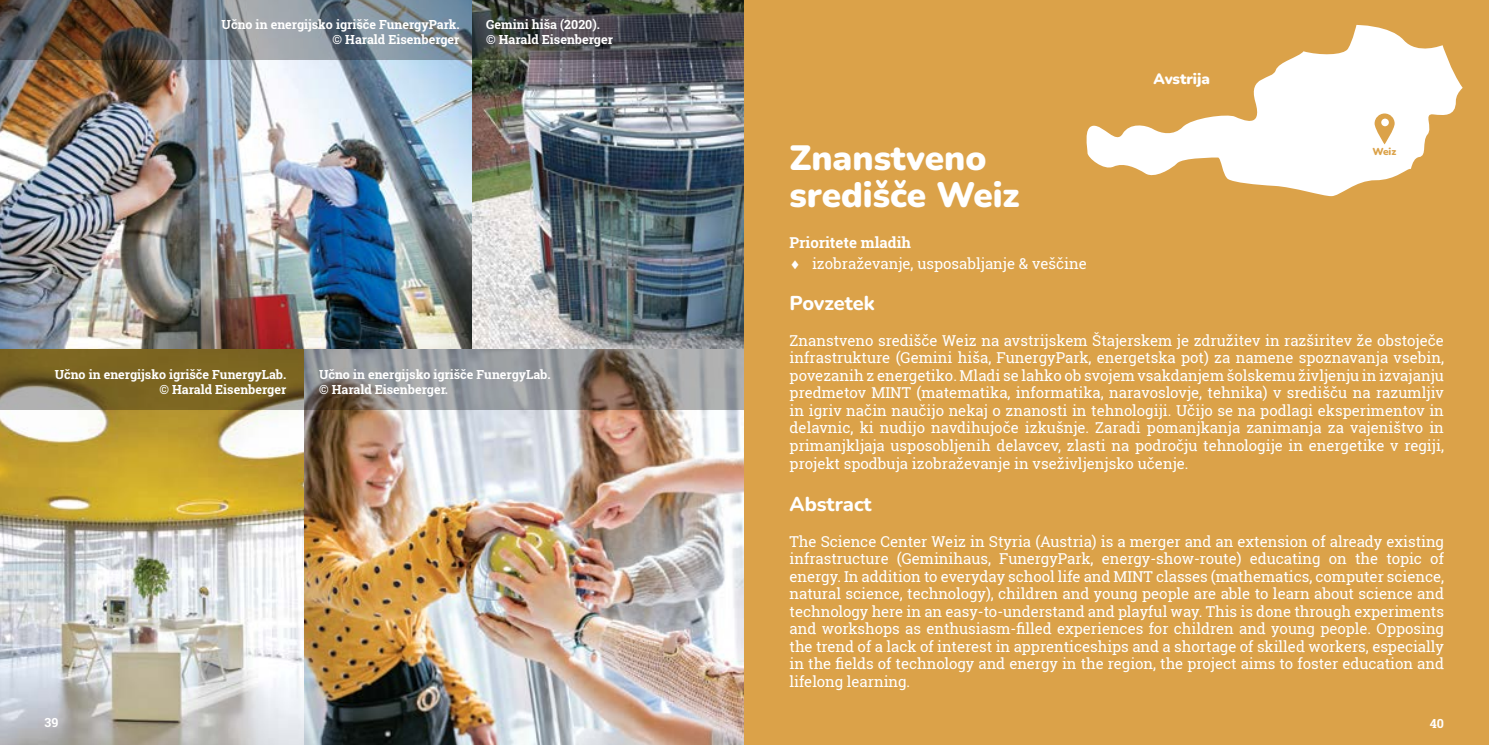
<style>
.page{position:relative;width:1489px;height:745px;background:#fff}
.page>*{position:absolute;margin:0;border:0;box-sizing:border-box;transform-origin:0 0}
.t1{font:900 35px/37.5px "Nunito";color:#fff}
.t2{font:800 20px "Nunito";letter-spacing:-.005em;color:#fff}
.t3{font:15px/17.5px "Roboto Slab";color:#fff;text-align:justify}
.t4{font:900 15px "Nunito";color:#fff}
.t5{font:700 12.5px/15px "Roboto Slab";color:#fff;text-align:right}
.t6{font:900 10px "Nunito";color:#dba249}
.s1{font-weight:700}
</style>
<div class="page">
<img style="left:0;top:60px;width:472px;height:289px">
<img style="left:0;top:409px;width:744px;height:335px">
<img style="left:472px;top:60px;width:272px;height:289px">
<img style="left:0;top:0;width:744px;height:60px">
<svg style="left:0;top:349px;width:744px;height:60px;background:#898068"></svg>
<div style="left:744px;top:0;width:744px;height:744px;background:#dba249"></div>
<svg style="left:1086px;top:25px;width:376px;height:171px"></svg>
<svg style="left:1374px;top:113px;width:20px;height:31px"></svg>
<svg style="left:1380px;top:118px;width:8px;height:8px"></svg>
<p class="t5" style="left:222px;top:17px;width:239px">Učno in energijsko igrišče FunergyPark. © Harald Eisenberger</p>
<p class="t5" style="left:486px;top:17px;width:128px;text-align:left">Gemini hiša (2020).<br>© Harald Eisenberger</p>
<p class="t5" style="left:55px;top:366px;width:233px">Učno in energijsko igrišče FunergyLab. © Harald Eisenberger</p>
<p class="t5" style="left:319px;top:366px;width:233px;text-align:left">Učno in energijsko igrišče FunergyLab. © Harald Eisenberger.</p>
<h1 class="t1" style="left:789px;top:137px;width:232px">Znanstveno središče Weiz</h1>
<p class="t3" style="left:789px;top:232px;width:299px;line-height:20.8px"><span class="s1">Prioritete mladih<br></span>♦ izobraževanje, usposabljanje &amp; veščine</p>
<p class="t4" style="left:1153px;top:68px;width:58px">Avstrija</p>
<p class="t6" style="left:1372px;top:144px;width:25px">Weiz</p>
<h2 class="t2" style="left:789px;top:289px;width:87px">Povzetek</h2>
<p class="t3" style="left:789px;top:331px;width:656px">Znanstveno središče Weiz na avstrijskem Štajerskem je združitev in razširitev že obstoječe infrastrukture (Gemini hiša, FunergyPark, energetska pot) za namene spoznavanja vsebin, povezanih z energetiko. Mladi se lahko ob svojem vsakdanjem šolskemu življenju in izvajanju predmetov MINT (matematika, informatika, naravoslovje, tehnika) v središču na razumljiv in igriv način naučijo nekaj o znanosti in tehnologiji. Učijo se na podlagi eksperimentov in delavnic, ki nudijo navdihujoče izkušnje. Zaradi pomanjkanja zanimanja za vajeništvo in primanjkljaja usposobljenih delavcev, zlasti na področju tehnologije in energetike v regiji, projekt spodbuja izobraževanje in vseživljenjsko učenje.</p>
<h2 class="t2" style="left:789px;top:490px;width:84px">Abstract</h2>
<p class="t3" style="left:789px;top:531px;width:656px">The Science Center Weiz in Styria (Austria) is a merger and an extension of already existing infrastructure (Geminihaus, FunergyPark, energy-show-route) educating on the topic of energy. In addition to everyday school life and MINT classes (mathematics, computer science, natural science, technology), children and young people are able to learn about science and technology here in an easy-to-understand and playful way. This is done through experiments and workshops as enthusiasm-filled experiences for children and young people. Opposing the trend of a lack of interest in apprenticeships and a shortage of skilled workers, especially in the fields of technology and energy in the region, the project aims to foster education and lifelong learning.</p>
<p class="t5" style="left:45px;top:714px;width:15px">39</p>
<p class="t5" style="left:1429px;top:715px;width:16px">40</p>
</div>
